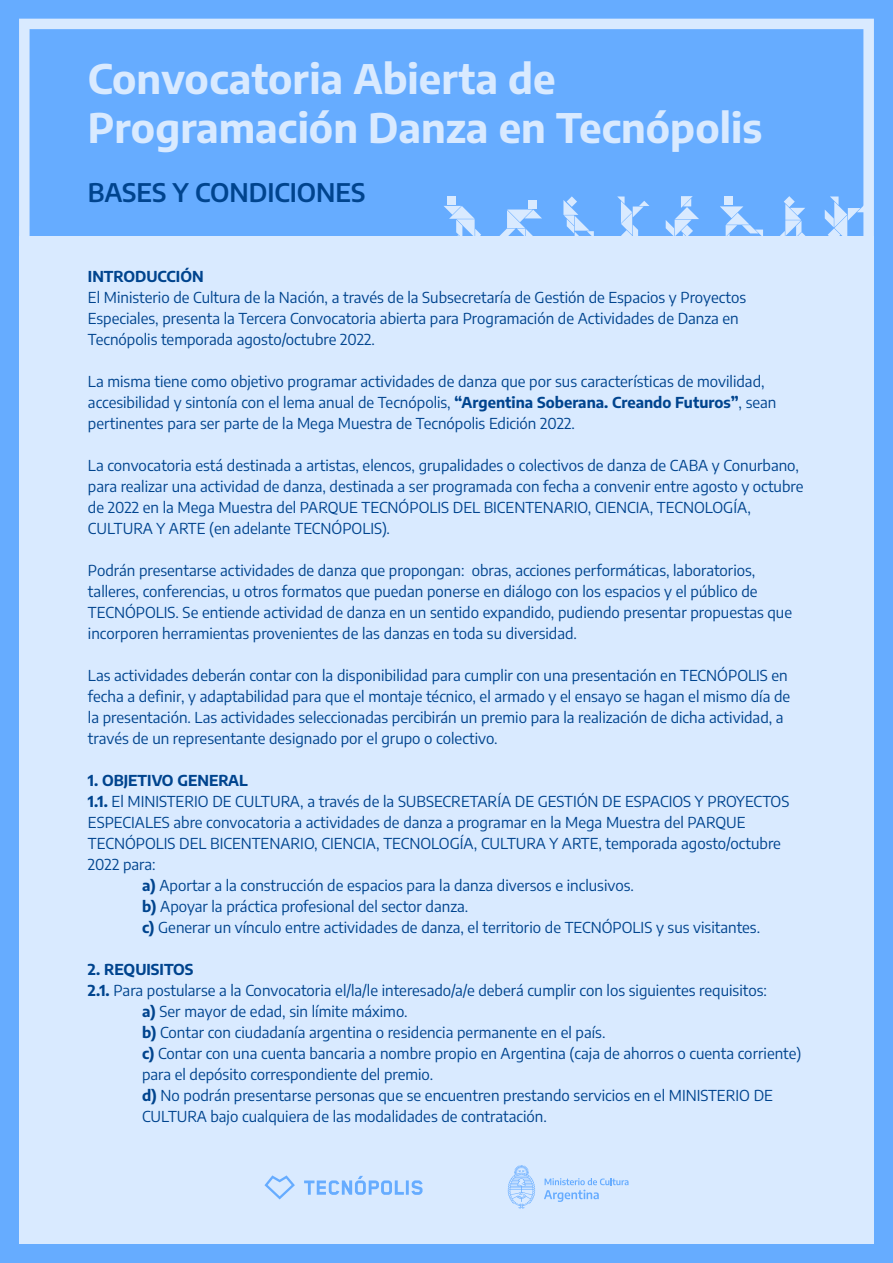
<style>
.page{position:relative;width:893px;height:1263px;background:#66acff}
.page>*{position:absolute;margin:0;border:0;box-sizing:border-box;transform-origin:0 0}
.t1{font:700 40.5px/48.6px "Encode Sans";color:#d9eaff}
.t2{font:600 25.5px "Encode Sans";color:#00448e}
.t3{font:15px/21px "Encode Sans";color:#00448e}
.t4{font:700 15px "Encode Sans";color:#00448e}
.s1{font-weight:700}
</style>
<div class="page">
<div style="left:19px;top:236px;width:855px;height:1008px;background:#d9eaff"></div>
<svg style="left:304px;top:1176px;width:100px;height:19px"></svg>
<hr style="left:406px;top:1180px;width:3px;height:15px;background:#66acff">
<svg style="left:411px;top:1180px;width:12px;height:15px"></svg>
<svg style="left:264px;top:1175px;width:31px;height:24px"></svg>
<svg style="left:544px;top:1178px;width:84px;height:24px"></svg>
<svg style="left:508px;top:1165px;width:27px;height:44px"></svg>
<svg style="left:19px;top:19px;width:855px;height:217px"></svg>
<div style="left:528px;top:200px;width:9px;height:9px;background:#d9eaff"></div>
<svg style="left:498px;top:210px;width:44px;height:26px"></svg>
<svg style="left:563px;top:196px;width:31px;height:40px"></svg>
<svg style="left:617px;top:196px;width:32px;height:40px"></svg>
<svg style="left:780px;top:196px;width:27px;height:40px"></svg>
<svg style="left:666px;top:196px;width:33px;height:40px"></svg>
<div style="left:724px;top:196px;width:8px;height:8px;background:#d9eaff"></div>
<svg style="left:720px;top:206px;width:43px;height:30px"></svg>
<div style="left:447px;top:196px;width:9px;height:9px;background:#d9eaff"></div>
<svg style="left:443px;top:206px;width:38px;height:30px"></svg>
<svg style="left:825px;top:196px;width:41px;height:40px"></svg>
<h1 class="t1" style="left:88px;top:53px;width:676px">Convocatoria Abierta de<br>Programación Danza en Tecnópolis</h1>
<h2 class="t2" style="left:88px;top:175px;width:279px">BASES Y CONDICIONES</h2>
<p class="t4" style="left:88px;top:266px;width:117px">INTRODUCCIÓN</p>
<p class="t3" style="left:88px;top:287px;width:660px">El Ministerio de Cultura de la Nación, a través de la Subsecretaría de Gestión de Espacios y Proyectos<br>Especiales, presenta la Tercera Convocatoria abierta para Programación de Actividades de Danza en<br>Tecnópolis temporada agosto/octubre 2022.</p>
<p class="t3" style="left:88px;top:371px;width:690px">La misma tiene como objetivo programar actividades de danza que por sus características de movilidad, accesibilidad y sintonía con el lema anual de Tecnópolis, <span class="s1">“Argentina Soberana. Creando Futuros”</span>, sean pertinentes para ser parte de la Mega Muestra de Tecnópolis Edición 2022.</p>
<p class="t3" style="left:88px;top:455px;width:717px">La convocatoria está destinada a artistas, elencos, grupalidades o colectivos de danza de CABA y Conurbano, para realizar una actividad de danza, destinada a ser programada con fecha a convenir entre agosto y octubre de 2022 en la Mega Muestra del PARQUE TECNÓPOLIS DEL BICENTENARIO, CIENCIA, TECNOLOGÍA, CULTURA Y ARTE (en adelante TECNÓPOLIS).</p>
<p class="t3" style="left:88px;top:560px;width:706px">Podrán presentarse actividades de danza que propongan: obras, acciones performáticas, laboratorios, talleres, conferencias, u otros formatos que puedan ponerse en diálogo con los espacios y el público de TECNÓPOLIS. Se entiende actividad de danza en un sentido expandido, pudiendo presentar propuestas que incorporen herramientas provenientes de las danzas en toda su diversidad.</p>
<p class="t3" style="left:88px;top:665px;width:704px">Las actividades deberán contar con la disponibilidad para cumplir con una presentación en TECNÓPOLIS en fecha a definir, y adaptabilidad para que el montaje técnico, el armado y el ensayo se hagan el mismo día de la presentación. Las actividades seleccionadas percibirán un premio para la realización de dicha actividad, a través de un representante designado por el grupo o colectivo.</p>
<p class="t4" style="left:88px;top:770px;width:161px">1. OBJETIVO GENERAL</p>
<p class="t3" style="left:88px;top:791px;width:703px"><span class="s1">1.1.</span> El MINISTERIO DE CULTURA, a través de la SUBSECRETARÍA DE GESTIÓN DE ESPACIOS Y PROYECTOS</p>
<p class="t3" style="left:88px;top:812px;width:659px">ESPECIALES abre convocatoria a actividades de danza a programar en la Mega Muestra del PARQUE</p>
<p class="t3" style="left:88px;top:833px;width:694px">TECNÓPOLIS DEL BICENTENARIO, CIENCIA, TECNOLOGÍA, CULTURA Y ARTE, temporada agosto/octubre</p>
<p class="t3" style="left:88px;top:854px;width:69px">2022 para:</p>
<p class="t3" style="left:142px;top:875px;width:493px"><span class="s1">a)</span> Aportar a la construcción de espacios para la danza diversos e inclusivos.</p>
<p class="t3" style="left:142px;top:896px;width:328px"><span class="s1">b)</span> Apoyar la práctica profesional del sector danza.</p>
<p class="t3" style="left:142px;top:917px;width:620px"><span class="s1">c)</span> Generar un vínculo entre actividades de danza, el territorio de TECNÓPOLIS y sus visitantes.</p>
<p class="t4" style="left:88px;top:959px;width:107px">2. REQUISITOS</p>
<p class="t3" style="left:88px;top:980px;width:680px"><span class="s1">2.1.</span> Para postularse a la Convocatoria el/la/le interesado/a/e deberá cumplir con los siguientes requisitos:</p>
<p class="t3" style="left:142px;top:1001px;width:267px"><span class="s1">a)</span> Ser mayor de edad, sin límite máximo.</p>
<p class="t3" style="left:142px;top:1022px;width:465px"><span class="s1">b)</span> Contar con ciudadanía argentina o residencia permanente en el país.</p>
<p class="t3" style="left:142px;top:1043px;width:661px"><span class="s1">c)</span> Contar con una cuenta bancaria a nombre propio en Argentina (caja de ahorros o cuenta corriente)</p>
<p class="t3" style="left:142px;top:1064px;width:293px">para el depósito correspondiente del premio.</p>
<p class="t3" style="left:142px;top:1085px;width:632px"><span class="s1">d)</span> No podrán presentarse personas que se encuentren prestando servicios en el MINISTERIO DE</p>
<p class="t3" style="left:142px;top:1106px;width:406px">CULTURA bajo cualquiera de las modalidades de contratación.</p>
</div>
